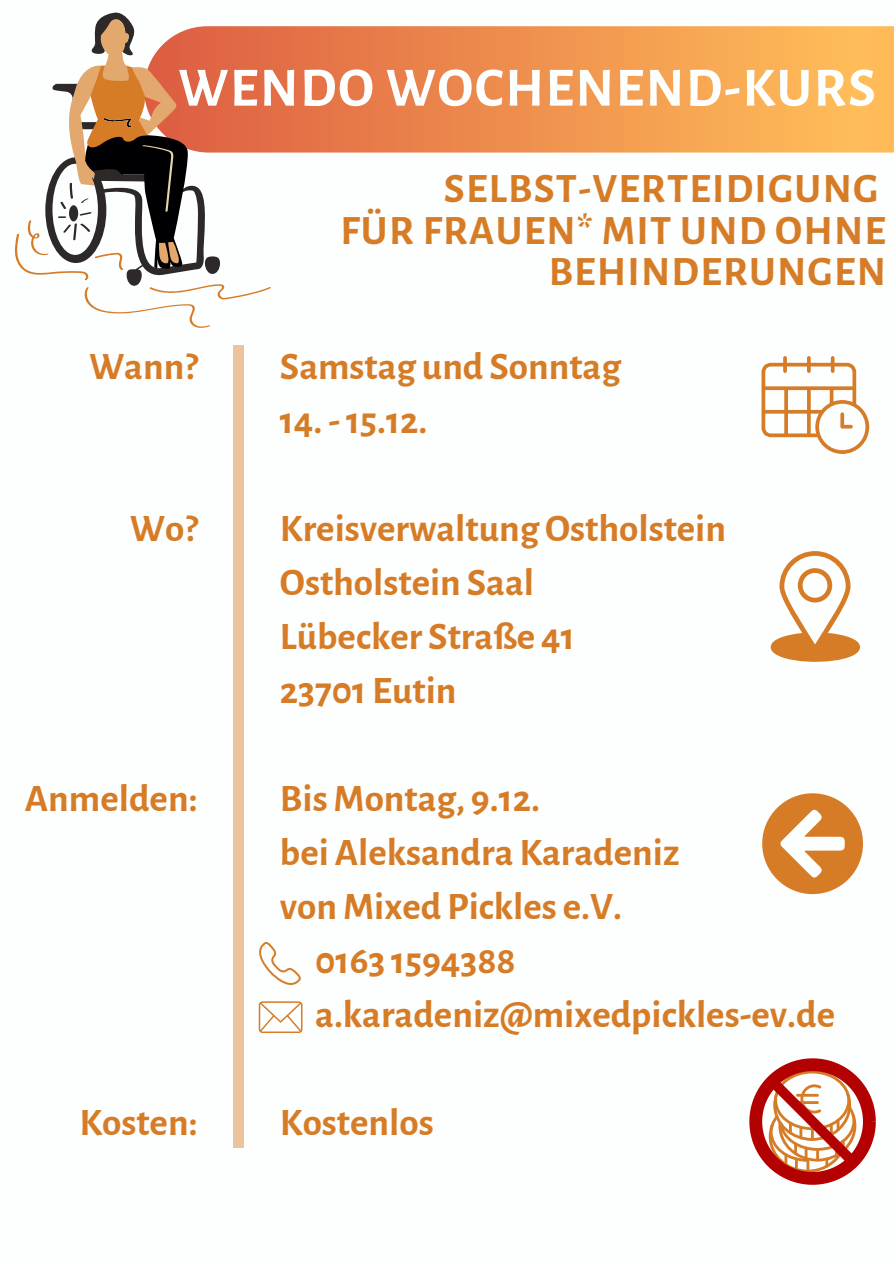
<style>
.page{position:relative;width:894px;height:1264px;background:#fff}
.page>*{position:absolute;margin:0;border:0;box-sizing:border-box;transform-origin:0 0}
.t1{font:700 55.5px "Alegreya Sans";letter-spacing:.03em;color:#fdfefe}
.t2{font:700 42px/41.7px "Alegreya Sans";letter-spacing:.03em;color:#d67c27;text-align:right}
.t3{font:700 39px "Alegreya Sans";color:#d67c27}
</style>
<div class="page">
<svg style="left:220px;top:26px;width:673px;height:126px;background:#f19650"></svg>
<div style="left:233px;top:345px;width:11px;height:802px;background:#ebc39d"></div>
<svg style="left:770px;top:551px;width:89px;height:111px"></svg>
<div style="left:761px;top:793px;width:101px;height:101px;background:#d67c27;border-radius:50%"></div>
<svg style="left:780px;top:809px;width:64px;height:69px"></svg>
<svg style="left:259px;top:942px;width:42px;height:42px"></svg>
<svg style="left:259px;top:1001px;width:43px;height:31px"></svg>
<svg style="left:761px;top:356px;width:107px;height:98px"></svg>
<svg style="left:749px;top:1058px;width:126px;height:127px"></svg>
<svg style="left:102px;top:12px;width:118px;height:54px;fill:#df6544"></svg>
<svg style="left:91px;top:17px;width:97px;height:49px"></svg>
<svg style="left:15px;top:66px;width:255px;height:261px"></svg>
<p class="t1" style="left:178px;top:61px;width:699px">WENDO WOCHENEND-KURS</p>
<p class="t2" style="left:340px;top:169px;width:546px">SELBST-VERTEIDIGUNG<br>FÜR FRAUEN* MIT UND OHNE<br>BEHINDERUNGEN</p>
<p class="t3" style="left:89px;top:348px;width:110px">Wann?</p>
<p class="t3" style="left:280px;top:348px;width:342px">Samstag und Sonntag</p>
<p class="t3" style="left:280px;top:402px;width:149px">14.-15.12.</p>
<p class="t3" style="left:130px;top:510px;width:69px">Wo?</p>
<h1 class="t3" style="left:280px;top:510px;width:447px">KreisverwaltungOstholstein</h1>
<h2 class="t3" style="left:280px;top:564px;width:255px">Ostholstein Saal</h2>
<p class="t3" style="left:280px;top:618px;width:296px">Lübecker Straße 41</p>
<p class="t3" style="left:280px;top:672px;width:178px">23701 Eutin</p>
<p class="t3" style="left:25px;top:780px;width:174px">Anmelden:</p>
<p class="t3" style="left:280px;top:780px;width:261px">BisMontag, 9.12.</p>
<p class="t3" style="left:280px;top:834px;width:401px">bei Aleksandra Karadeniz</p>
<p class="t3" style="left:280px;top:888px;width:343px">vonMixed Pickles e.V.</p>
<p class="t3" style="left:315px;top:942px;width:202px">0163 1594388</p>
<p class="t3" style="left:315px;top:996px;width:521px">a.karadeniz@mixedpickles-ev.de</p>
<p class="t3" style="left:79px;top:1104px;width:120px">Kosten:</p>
<p class="t3" style="left:280px;top:1104px;width:155px">Kostenlos</p>
</div>
